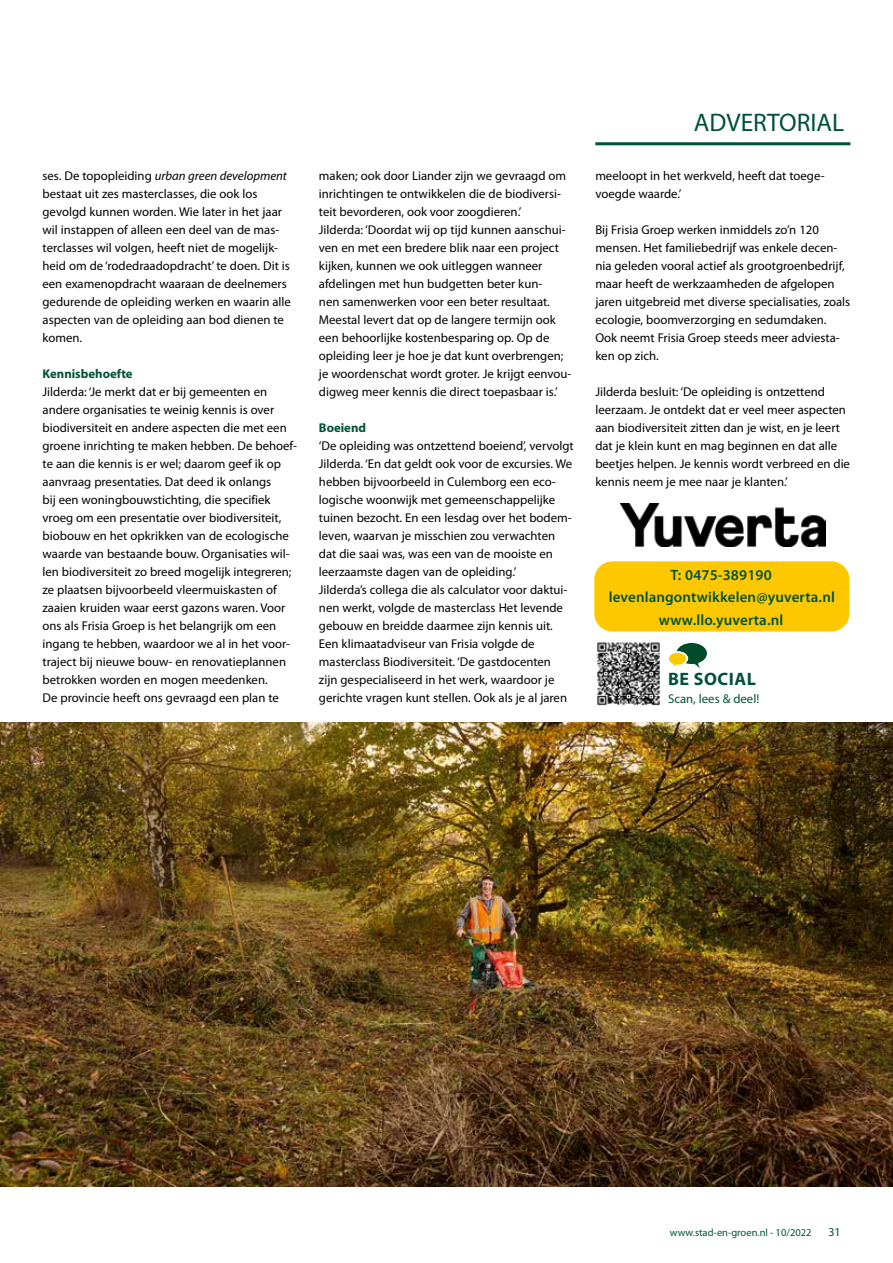
<style>
.page{position:relative;width:893px;height:1263px;background:#fff}
.page>*{position:absolute;margin:0;border:0;box-sizing:border-box;transform-origin:0 0}
.t1{font:25.5px "Myriad Pro";color:#005139}
.t2{font:700 18px "Myriad Pro";letter-spacing:.03em;color:#005139}
.t3{font:600 15px/22.5px "Myriad Pro";letter-spacing:.01em;color:#005139;text-align:center}
.t4{font:12.75px/18px "Myriad Pro";color:#000}
.t5{font:700 12.75px "Myriad Pro";color:#005139}
.t6{font:12.75px "Myriad Pro";color:#005139}
.t7{font:12px "Myriad Pro";color:#005139}
.t8{font:10.5px "Myriad Pro";color:#005139}
.s1{font-style:italic}
</style>
<div class="page">
<hr style="left:595px;top:142px;width:255px;height:3px;background:#005139">
<img style="left:0;top:723px;width:893px;height:463px">
<img style="left:620px;top:504px;width:205px;height:42px">
<div style="left:594px;top:561px;width:255px;height:70px;background:#fec800;border-radius:18px"></div>
<img style="left:597px;top:642px;width:63px;height:64px">
<svg style="left:669px;top:643px;width:38px;height:26px"></svg>
<p class="t4" style="left:43px;top:167px;width:250px">ses. De topopleiding <span class="s1">urban green development </span>bestaat uit zes masterclasses, die ook los gevolgd kunnen worden. Wie later in het jaar wil instappen of alleen een deel van de mas&shy;terclasses wil volgen, heeft niet de mogelijk&shy;heid om de ‘rodedraadopdracht’ te doen. Dit is een examenopdracht waaraan de deelnemers gedurende de opleiding werken en waarin alle aspecten van de opleiding aan bod dienen te komen.</p>
<p class="t5" style="left:43px;top:365px;width:92px">Kennisbehoefte</p>
<p class="t4" style="left:43px;top:383px;width:256px">Jilderda: ‘Je merkt dat er bij gemeenten en andere organisaties te weinig kennis is over biodiversiteit en andere aspecten die met een groene inrichting te maken hebben. De behoef&shy;te aan die kennis is er wel; daarom geef ik op aanvraag presentaties. Dat deed ik onlangs<br>bij een woningbouwstichting, die specifiek vroeg om een presentatie over biodiversiteit, biobouw en het opkrikken van de ecologische waarde van bestaande bouw. Organisaties wil&shy;len biodiversiteit zo breed mogelijk integreren; ze plaatsen bijvoorbeeld vleermuiskasten of zaaien kruiden waar eerst gazons waren. Voor ons als Frisia Groep is het belangrijk om een ingang te hebben, waardoor we al in het voor&shy;traject bij nieuwe bouw- en renovatieplannen betrokken worden en mogen meedenken.<br>De provincie heeft ons gevraagd een plan te</p>
<p class="t4" style="left:319px;top:167px;width:254px">maken; ook door Liander zijn we gevraagd om inrichtingen te ontwikkelen die de biodiversi&shy;teit bevorderen, ook voor zoogdieren.’<br>Jilderda: ‘Doordat wij op tijd kunnen aanschui&shy;ven en met een bredere blik naar een project kijken, kunnen we ook uitleggen wanneer afdelingen met hun budgetten beter kun-<br>nen samenwerken voor een beter resultaat.<br>Meestal levert dat op de langere termijn ook een behoorlijke kostenbesparing op. Op de opleiding leer je hoe je dat kunt overbrengen; je woordenschat wordt groter. Je krijgt eenvou&shy;digweg meer kennis die direct toepasbaar is.’</p>
<p class="t5" style="left:319px;top:420px;width:49px">Boeiend</p>
<p class="t4" style="left:319px;top:437px;width:256px">‘De opleiding was ontzettend boeiend’, vervolgt Jilderda. ‘En dat geldt ook voor de excursies. We hebben bijvoorbeeld in Culemborg een eco&shy;logische woonwijk met gemeenschappelijke tuinen bezocht. En een lesdag over het bodem&shy;leven, waarvan je misschien zou verwachten dat die saai was, was een van de mooiste en leerzaamste dagen van de opleiding.’<br>Jilderda’s collega die als calculator voor daktui&shy;nen werkt, volgde de masterclass Het levende gebouw en breidde daarmee zijn kennis uit.<br>Een klimaatadviseur van Frisia volgde de masterclass Biodiversiteit. ‘De gastdocenten<br>zijn gespecialiseerd in het werk, waardoor je gerichte vragen kunt stellen. Ook als je al jaren</p>
<h1 class="t1" style="left:694px;top:107px;width:152px">ADVERTORIAL</h1>
<p class="t4" style="left:595px;top:167px;width:231px">meeloopt in het werkveld, heeft dat toege&shy;voegde waarde.’</p>
<p class="t4" style="left:595px;top:221px;width:256px">Bij Frisia Groep werken inmiddels zo’n 120 mensen. Het familiebedrijf was enkele decen&shy;nia geleden vooral actief als grootgroenbedrijf, maar heeft de werkzaamheden de afgelopen jaren uitgebreid met diverse specialisaties, zoals ecologie, boomverzorging en sedumdaken.<br>Ook neemt Frisia Groep steeds meer adviesta&shy;ken op zich.</p>
<p class="t4" style="left:595px;top:383px;width:256px">Jilderda besluit: ‘De opleiding is ontzettend leerzaam. Je ontdekt dat er veel meer aspecten aan biodiversiteit zitten dan je wist, en je leert dat je klein kunt en mag beginnen en dat alle beetjes helpen. Je kennis wordt verbreed en die kennis neem je mee naar je klanten.’</p>
<p class="t3" style="left:609px;top:563px;width:228px">T: 0475-389190 levenlangontwikkelen@yuverta.nl www.llo.yuverta.nl</p>
<h2 class="t2" style="left:668px;top:667px;width:89px">BE SOCIAL</h2>
<p class="t6" style="left:668px;top:690px;width:93px">Scan, lees &amp; deel!</p>
<p class="t8" style="left:670px;top:1226px;width:143px">www.stad-en-groen.nl - 10/2022</p>
<p class="t7" style="left:828px;top:1224px;width:14px">31</p>
</div>
